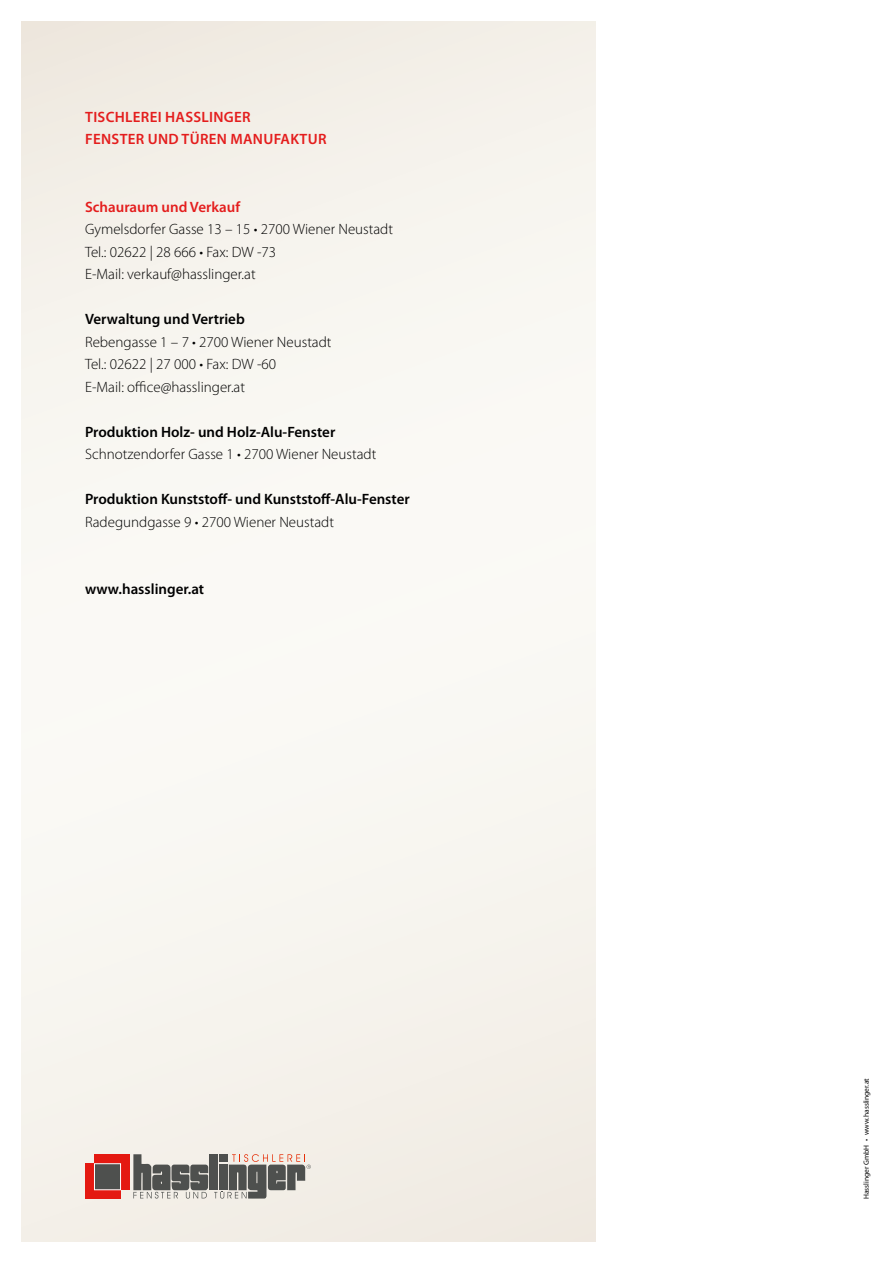
<style>
.page{position:relative;width:893px;height:1263px;background:#fff}
.page>*{position:absolute;margin:0;border:0;box-sizing:border-box;transform-origin:0 0}
.t1{font:300 15px/22.5px "Myriad Pro";color:#000}
.t2{font:600 15px "Myriad Pro";color:#000}
.t3{font:600 15px/22.5px "Myriad Pro";letter-spacing:.02em;color:#e41d1d}
.t4{font:600 15px "Myriad Pro";color:#e41d1d}
.t5{font:7.5px "Myriad Pro";color:#000}
</style>
<div class="page">
<div style="left:21px;top:21px;width:574px;height:1221px;background:#f7f5f0"></div>
<div style="left:94px;top:1154px;width:36px;height:36px;background:#e41911"></div>
<div style="left:85px;top:1163px;width:36px;height:36px;background:#e41911"></div>
<div style="left:94px;top:1163px;width:27px;height:27px;background:#4e504e;border:1px solid #fff"></div>
<div style="left:209px;top:1154px;width:9px;height:36px;background:#4e504e"></div>
<svg style="left:133px;top:1154px;width:75px;height:44px"></svg>
<svg style="left:214px;top:1154px;width:97px;height:44px"></svg>
<p class="t3" style="left:85px;top:105px;width:243px">TISCHLEREI HASSLINGER<br>FENSTER UND TÜREN MANUFAKTUR</p>
<p class="t4" style="left:85px;top:197px;width:157px">Schauraum und Verkauf</p>
<p class="t1" style="left:85px;top:218px;width:310px">Gymelsdorfer Gasse 13 – 15 • 2700 Wiener Neustadt<br>Tel.: 02622 | 28 666 • Fax: DW -73<br>E-Mail: verkauf@hasslinger.at</p>
<p class="t2" style="left:85px;top:310px;width:161px">Verwaltung und Vertrieb</p>
<p class="t1" style="left:85px;top:330px;width:248px">Rebengasse 1 – 7 • 2700 Wiener Neustadt<br>Tel.: 02622 | 27 000 • Fax: DW -60<br>E-Mail: office@hasslinger.at</p>
<p class="t2" style="left:85px;top:422px;width:252px">Produktion Holz- und Holz-Alu-Fenster</p>
<p class="t1" style="left:85px;top:443px;width:293px">Schnotzendorfer Gasse 1 • 2700 Wiener Neustadt</p>
<p class="t2" style="left:85px;top:490px;width:326px">Produktion Kunststoff- und Kunststoff-Alu-Fenster</p>
<p class="t1" style="left:85px;top:510px;width:250px">Radegundgasse 9 • 2700 Wiener Neustadt</p>
<p class="t2" style="left:85px;top:580px;width:121px">www.hasslinger.at</p>
<p class="t5" style="left:862px;top:1199px;width:123px;rotate:-90deg">Hasslinger GmbH • www.hasslinger.at</p>
</div>
